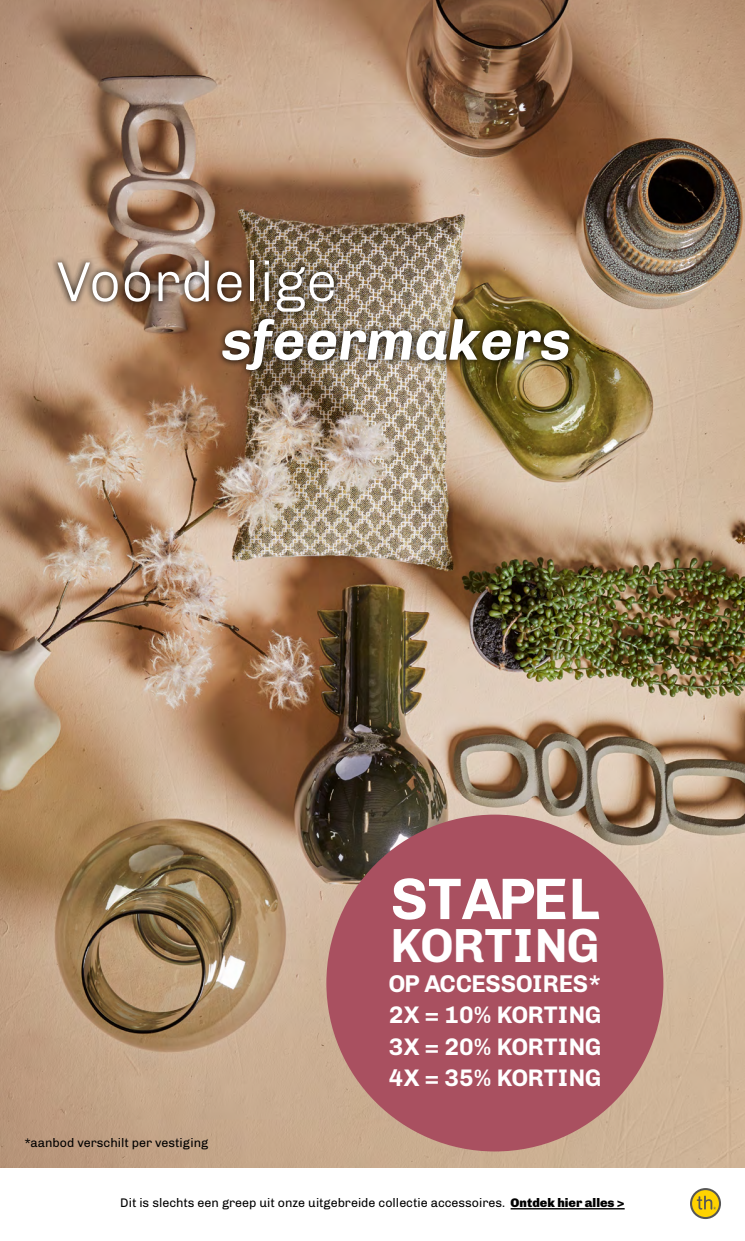
<style>
.page{position:relative;width:745px;height:1241px;background:#fff}
.page>*{position:absolute;margin:0;border:0;box-sizing:border-box;transform-origin:0 0}
.t1{font:700 58.62px "Chivo";letter-spacing:.01em;color:#fff}
.t2{font:italic 700 56.25px "Chivo";color:#fff}
.t3{font:300 56.25px "Chivo";color:#fff}
.t4{font:700 48px "Chivo";letter-spacing:-.01em;color:#fff}
.t5{font:700 24.25px "Chivo";letter-spacing:-.01em;color:#fff}
.t6{font:700 24px/31px "Chivo";letter-spacing:.005em;color:#fff;text-align:justify}
.t7{font:12.5px "Chivo";color:#000}
.s1{font-weight:900}
</style>
<div class="page">
<hr style="left:510px;top:1207px;width:114px;height:2px;background:#000">
<svg style="left:689px;top:1187px;width:31px;height:31px"></svg>
<svg style="left:691px;top:1189px;width:27px;height:27px"></svg>
<svg style="left:696px;top:1195px;width:19px;height:14px"></svg>
<img style="left:0;top:0;width:744px;height:1167px">
<div style="left:326px;top:814px;width:337px;height:337px;background:#a95060;border-radius:50%"></div>
<img style="left:50px;top:253px;width:526px;height:124px">
<h2 class="t3" style="left:57px;top:240px;width:282px">Voordelige</h2>
<h2 class="t2" style="left:221px;top:296px;width:350px">sfeermakers</h2>
<p class="t7" style="left:25px;top:1133px;width:185px">*aanbod verschilt per vestiging</p>
<h1 class="t1" style="left:390px;top:853px;width:210px">STAPEL</h1>
<h3 class="t4" style="left:390px;top:907px;width:211px">KORTING</h3>
<h3 class="t5" style="left:388px;top:965px;width:215px">OP ACCESSOIRES*</h3>
<h3 class="t6" style="left:388px;top:998px;width:214px">2X = 10% KORTING 3X = 20% KORTING 4X = 35% KORTING</h3>
<p class="t7" style="left:120px;top:1192px;width:505px">Dit is slechts een greep uit onze uitgebreide collectie accessoires. <span class="s1">Ontdek hier alles &gt;</span></p>
</div>
